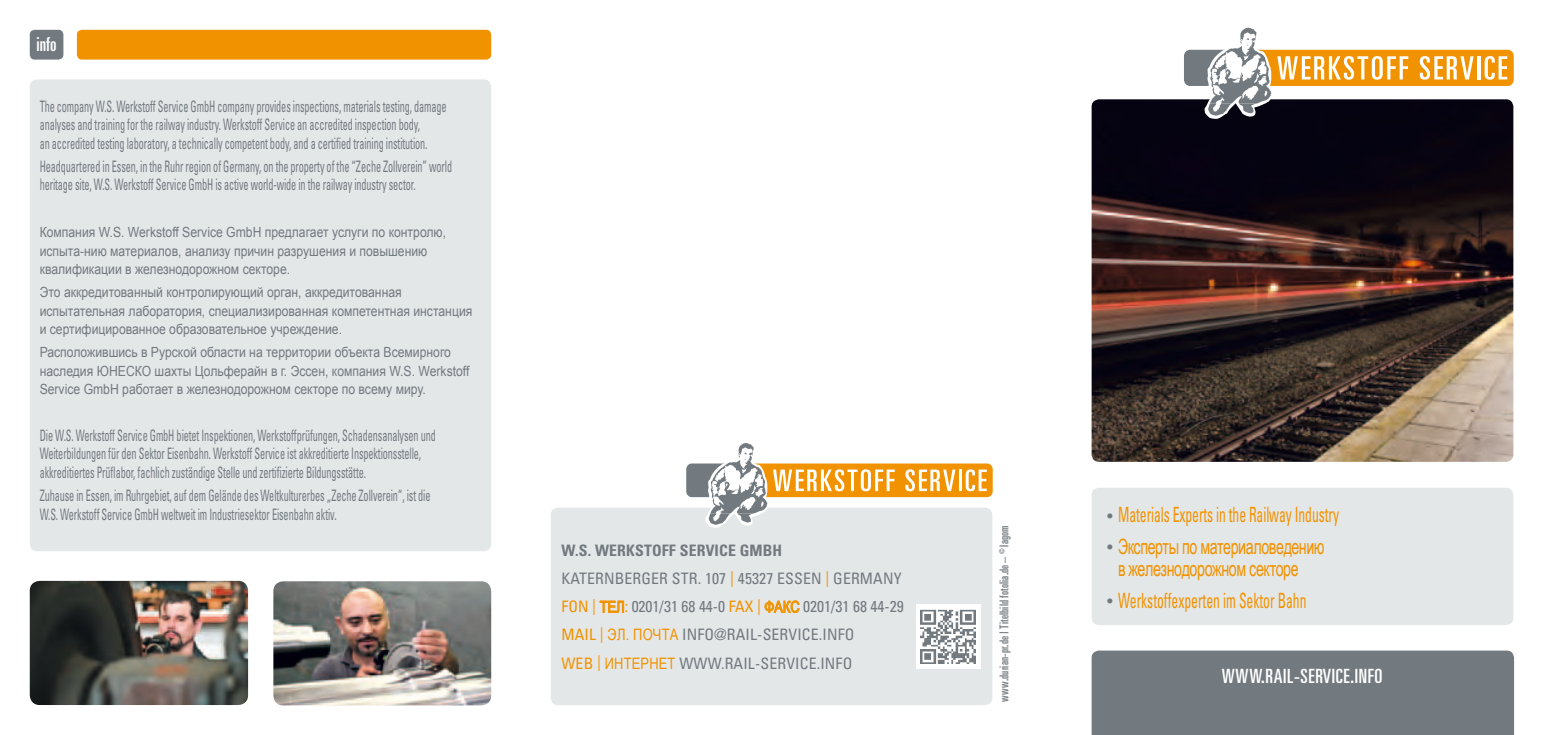
<style>
.page{position:relative;width:1563px;height:735px;background:#fff}
.page>*{position:absolute;margin:0;border:0;box-sizing:border-box;transform-origin:0 0}
.t1{font:condensed 21px "Univers";letter-spacing:-.005em;color:#f19200;scale:.65 1}
.t2{font:21px/22.8px "Arial Narrow";letter-spacing:-.025em;color:#f19200;scale:.83 1}
.t3{font:ultra-condensed 19.6px "Univers";letter-spacing:.035em;color:#fff}
.t4{font:ultra-condensed 19.25px "Univers";color:#fff}
.t5{font:condensed 15.75px/18.4px "Univers";letter-spacing:-.01em;color:#727a7f;scale:.65 1}
.t6{font:condensed 15.75px/28px "Univers";letter-spacing:.01em;color:#727a7f}
.t7{font:700 condensed 15.75px "Univers";letter-spacing:.01em;color:#727a7f}
.t8{font:condensed 15.75px "Univers";letter-spacing:-.01em;color:#727a7f}
.t9{font:14px/18.4px "Arial";color:#727a7f;scale:.87 1}
.t10{font:ultra-condensed 12.25px "Univers";letter-spacing:.015em;color:#727a7f}
.s1{color:#f19200}
.s2{font-family:"Arial Narrow";font-stretch:normal;color:#f19200}
.s3{font-stretch:ultra-condensed;font-size:14px;color:#727a7f}
.s4{font-family:"Univers";font-stretch:ultra-condensed;font-size:14px;color:#727a7f}
</style>
<div class="page">
<div style="left:30px;top:79px;width:461px;height:472px;background:#e4e7e8;border-radius:7px"></div>
<div style="left:1091px;top:650px;width:423px;height:84px;background:#727a7f"></div>
<div style="left:77px;top:30px;width:414px;height:30px;background:#f19200;border-radius:5px"></div>
<div style="left:30px;top:30px;width:33px;height:30px;background:#727a7f;border-radius:5px"></div>
<img style="left:1091px;top:99px;width:422px;height:362px">
<div style="left:1184px;top:50px;width:66px;height:36px;background:#727a7f;border-radius:6px"></div>
<div style="left:1236px;top:50px;width:277px;height:36px;background:#f19200;border-radius:6px"></div>
<svg style="left:1419px;top:56px;width:54px;height:24px"></svg>
<hr style="left:1477px;top:56px;width:3px;height:23px;background:#fff">
<svg style="left:1484px;top:56px;width:23px;height:24px"></svg>
<svg style="left:1204px;top:27px;width:204px;height:92px"></svg>
<div style="left:1091px;top:487px;width:422px;height:137px;background:#e4e7e8;border-radius:7px"></div>
<div style="left:551px;top:507px;width:441px;height:197px;background:#e4e7e8;border-radius:7px"></div>
<svg style="left:599px;top:600px;width:25px;height:13px"></svg>
<svg style="left:764px;top:600px;width:36px;height:13px"></svg>
<div style="left:686px;top:463px;width:62px;height:34px;background:#727a7f;border-radius:6px"></div>
<div style="left:734px;top:463px;width:258px;height:34px;background:#f19200;border-radius:6px"></div>
<svg style="left:905px;top:469px;width:50px;height:22px"></svg>
<hr style="left:959px;top:469px;width:3px;height:22px;background:#fff">
<svg style="left:965px;top:469px;width:21px;height:22px"></svg>
<svg style="left:705px;top:443px;width:190px;height:85px"></svg>
<div style="left:916px;top:604px;width:64px;height:64px;background:#fff"></div>
<img style="left:921px;top:609px;width:54px;height:54px">
<img style="left:30px;top:580px;width:218px;height:124px">
<img style="left:273px;top:581px;width:218px;height:124px">
<p class="t4" style="left:37px;top:33px;width:21px">INFO</p>
<p class="t5" style="left:40px;top:97px;width:628px">The company W.S. Werkstoff Service GmbH company provides inspections, materials testing, damage analyses and training for the railway industry. Werkstoff Service an accredited inspection body,<br>an accredited testing laboratory, a technically competent body, and a certified training institution.</p>
<p class="t5" style="left:40px;top:157px;width:636px">Headquartered in Essen, in the Ruhr region of Germany, on the property of the “Zeche Zollverein” world heritage site, W.S. Werkstoff Service GmbH is active world-wide in the railway industry sector.</p>
<p class="t9" style="left:40px;top:223px;width:469px">Компания W.S. Werkstoff Service GmbH предлагает услуги по контролю, испыта-нию материалов, анализу причин разрушения и повышению квалификации в железнодорожном секторе.</p>
<p class="t9" style="left:40px;top:283px;width:499px">Это аккредитованный контролирующий орган, аккредитованная испытательная лаборатория, специализированная компетентная инстанция и сертифицированное образовательное учреждение.</p>
<p class="t9" style="left:40px;top:343px;width:495px">Расположившись в Рурской области на территории объекта Всемирного наследия ЮНЕСКО шахты Цольферайн в г. Эссен, компания W.S. Werkstoff<br>Service GmbH работает в железнодорожном секторе по всему миру.</p>
<p class="t5" style="left:40px;top:426px;width:611px">Die W.S. Werkstoff Service GmbH bietet Inspektionen, Werkstoffprüfungen, Schadensanalysen und<br>Weiterbildungen für den Sektor Eisenbahn. Werkstoff Service ist akkreditierte Inspektionsstelle, akkreditiertes Prüflabor, fachlich zuständige Stelle und zertifizierte Bildungsstätte.</p>
<p class="t5" style="left:40px;top:486px;width:603px">Zuhause in Essen, im Ruhrgebiet, auf dem Gelände des Weltkulturerbes „Zeche Zollverein“, ist die<br>W.S. Werkstoff Service GmbH weltweit im Industriesektor Eisenbahn aktiv.</p>
<p class="t7" style="left:561px;top:540px;width:222px">W.S. WERKSTOFF SERVICE GMBH</p>
<p class="t8" style="left:561px;top:568px;width:63px">Kater nberger</p>
<p class="t6" style="left:672px;top:564px;width:182px">Str. 107 <span class="s1">|</span> 45327 Essen <span class="s1">|</span> Germ</p>
<p class="t6" style="left:561px;top:564px;width:344px;text-indent:312px">any <span class="s1">Fon |</span> <span class="s2">ТЕЛ</span><span class="s1">:</span> 0201/31 68 44-0 <span class="s1">Fax |</span> <span class="s2">ФАКС</span> 0201/31 68 44-29<br><span class="s1">MAIL |</span> <span class="s2">ЭЛ. ПОЧТА</span> i nfo@rail-servi ce.i nfo<br><span class="s1">WEB |</span> <span class="s2">ИНТЕРНЕТ</span> WWW.rail-servi ce.i nfo</p>
<p class="t10" style="left:997px;top:701px;width:178px;rotate:-90deg">WWW.DURIAN-PR.DE | TITELBILD FOTOLIA.DE – <sup>©</sup> LAGOM</p>
<h1 class="t1" style="left:1106px;top:501px;width:359px"><span class="s3">•</span> Materials Experts in the Railway Industry</h1>
<h1 class="t2" style="left:1118px;top:533px;width:250px;text-indent:-12px"><span class="s4">•</span> Эксперты по материаловедению в железнодорожном секторе</h1>
<h1 class="t1" style="left:1106px;top:586px;width:309px"><span class="s3">•</span> Werkstoffexperten im Sektor Bahn</h1>
<p class="t3" style="left:1222px;top:664px;width:162px">WWW.RAIL-SERVICE.INFO</p>
</div>
